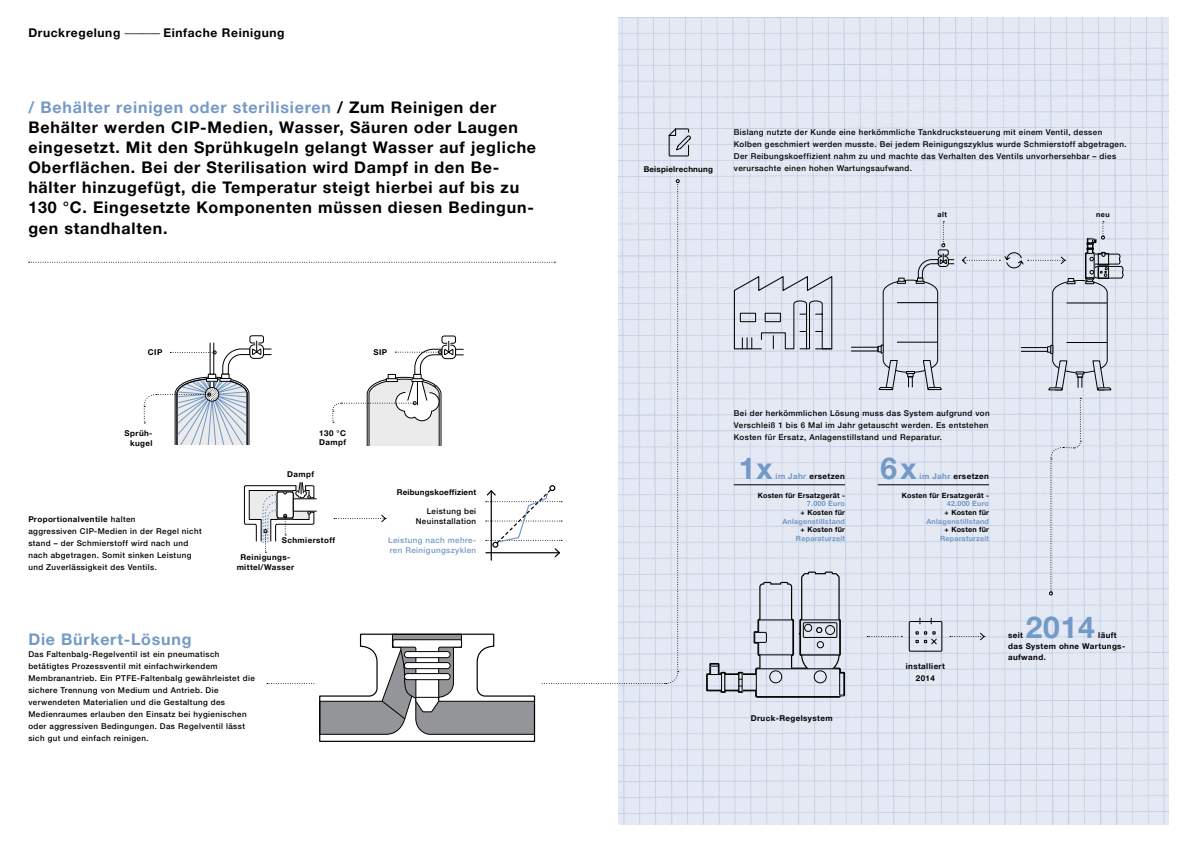
<style>
.page{position:relative;width:1191px;height:842px;background:#fff}
.page>*{position:absolute;margin:0;border:0;box-sizing:border-box;transform-origin:0 0}
.t1{font:700 30px "Helvetica Neue LTW1 G";letter-spacing:.025em;color:#7399c6}
.t2{font:700 16px/20px "Helvetica Neue LTW1 G";letter-spacing:.05em;color:#000}
.t3{font:700 16px "Helvetica Neue LTW1 G";letter-spacing:.05em;color:#7399c6}
.t4{font:700 12px "Helvetica Neue LTW1 G";letter-spacing:.05em;color:#000}
.t5{font:500 8px/12px "Helvetica Neue LTW1 G";letter-spacing:.05em;color:#000}
.t6{font:700 8px/9.6px "Helvetica Neue LTW1 G";letter-spacing:.05em;color:#000}
.t7{font:500 8px/9.6px "Helvetica Neue LTW1 G";letter-spacing:.05em;color:#7399c6}
.t8{font:700 8px "Helvetica Neue LTW1 G";letter-spacing:.025em;color:#000}
.t9{font:700 7.2px "Helvetica Neue LTW1 G";letter-spacing:.03em;color:#000}
.t10{font:700 7.2px "Helvetica Neue LTW1 G";letter-spacing:.03em;color:#7399c6}
.s1{font-weight:300}
.s2{color:#7399c6}
.s3{font-weight:700}
</style>
<div class="page">
<img style="left:618px;top:18px;width:550px;height:806px">
<svg style="left:668px;top:127px;width:23px;height:30px"></svg>
<svg style="left:733px;top:275px;width:100px;height:75px;background:#c8cdd8"></svg>
<svg style="left:877px;top:221px;width:77px;height:169px;background:#d2d8e3"></svg>
<svg style="left:1049px;top:398px;width:32px;height:197px;background:#dde3ef"></svg>
<hr style="left:877px;top:484px;width:112px;height:1px;background:#000">
<hr style="left:733px;top:484px;width:112px;height:1px;background:#000">
<svg style="left:706px;top:571px;width:139px;height:127px;background:#cacfda"></svg>
<svg style="left:950px;top:632px;width:35px;height:9px"></svg>
<svg style="left:867px;top:636px;width:35px;height:1px"></svg>
<svg style="left:908px;top:617px;width:34px;height:35px"></svg>
<svg style="left:29px;top:179px;width:650px;height:563px"></svg>
<svg style="left:961px;top:221px;width:162px;height:169px;background:#d7dce8"></svg>
<div style="left:1098px;top:266px;width:10px;height:12px;border:1px solid #000"></div>
<h3 class="t4" style="left:28px;top:25px;width:258px">Druckregelung <span class="s1">––––––</span> Einfache Reinigung</h3>
<p class="t2" style="left:28px;top:98px;width:509px"><span class="s2">/ Behälter reinigen oder sterilisieren</span> / Zum Reinigen der Behälter werden CIP-Medien, Wasser, Säuren oder Laugen eingesetzt. Mit den Sprühkugeln gelangt Wasser auf jegliche Oberflächen. Bei der Sterilisation wird Dampf in den Be&shy;hälter hinzugefügt, die Temperatur steigt hierbei auf bis zu 130 °C. Eingesetzte Komponenten müssen diesen Bedingun&shy;gen standhalten.</p>
<p class="t6" style="left:148px;top:347px;width:16px">CIP</p>
<p class="t6" style="left:373px;top:348px;width:15px">SIP</p>
<p class="t6" style="left:125px;top:428px;width:29px;text-align:right">Sprüh&shy;kugel</p>
<p class="t5" style="left:28px;top:513px;width:175px"><span class="s3">Proportionalventile</span> halten<br>aggressiven CIP-Medien in der Regel nicht stand – der Schmierstoff wird nach und nach abgetragen. Somit sinken Leistung und Zuverlässigkeit des Ventils.</p>
<p class="t6" style="left:319px;top:428px;width:28px">130 °C<br>Dampf</p>
<p class="t6" style="left:287px;top:469px;width:28px">Dampf</p>
<p class="t6" style="left:282px;top:535px;width:55px">Schmierstoff</p>
<p class="t6" style="left:237px;top:553px;width:59px;text-align:center">Reinigungs&shy;mittel/Wasser</p>
<h2 class="t3" style="left:28px;top:629px;width:165px">Die Bürkert-Lösung</h2>
<p class="t5" style="left:28px;top:648px;width:228px">Das Faltenbalg-Regelventil ist ein pneumatisch betätigtes Prozessventil mit einfachwirkendem Membranantrieb. Ein PTFE-Faltenbalg gewährleistet die sichere Trennung von Medium und Antrieb. Die verwendeten Materialien und die Gestaltung des Medienraumes erlauben den Einsatz bei hygienischen oder aggressiven Bedingungen. Das Regelventil lässt sich gut und einfach reinigen.</p>
<p class="t8" style="left:397px;top:487px;width:81px">Reibungskoeffizient</p>
<p class="t5" style="left:416px;top:507px;width:62px;line-height:9.6px;text-align:right">Leistung bei<br>Neuinstallation</p>
<p class="t7" style="left:388px;top:536px;width:89px">Leistung nach mehre&shy;ren Reinigungszyklen</p>
<p class="t8" style="left:643px;top:164px;width:71px">Beispielrechnung</p>
<p class="t5" style="left:734px;top:126px;width:394px">Bislang nutzte der Kunde eine herkömmliche Tankdrucksteuerung mit einem Ventil, dessen Kolben geschmiert werden musste. Bei jedem Reinigungszyklus wurde Schmierstoff abgetragen.<br>Der Reibungskoeffizient nahm zu und machte das Verhalten des Ventils unvorhersehbar – dies verursachte einen hohen Wartungsaufwand.</p>
<p class="t9" style="left:937px;top:210px;width:11px">alt</p>
<p class="t9" style="left:1096px;top:210px;width:15px">neu</p>
<p class="t5" style="left:734px;top:407px;width:257px">Bei der herkömmlichen Lösung muss das System aufgrund von<br>Verschleiß 1 bis 6 Mal im Jahr getauscht werden. Es entstehen<br>Kosten für Ersatz, Anlagenstillstand und Reparatur.</p>
<h1 class="t1" style="left:739px;top:450px;width:35px">1x</h1>
<p class="t6" style="left:775px;top:471px;width:71px"><span class="s2">im Jahr</span> ersetzen</p>
<h1 class="t1" style="left:880px;top:450px;width:37px">6x</h1>
<p class="t6" style="left:919px;top:471px;width:71px"><span class="s2">im Jahr</span> ersetzen</p>
<p class="t9" style="left:758px;top:491px;width:89px">Kosten für Ersatzgerät -</p>
<p class="t10" style="left:807px;top:499px;width:40px">7.000 Euro</p>
<p class="t9" style="left:800px;top:508px;width:46px">+ Kosten für</p>
<p class="t10" style="left:782px;top:517px;width:64px">Anlagenstillstand</p>
<p class="t9" style="left:800px;top:525px;width:46px">+ Kosten für</p>
<p class="t10" style="left:796px;top:534px;width:51px">Reparaturzeit</p>
<p class="t9" style="left:901px;top:491px;width:89px">Kosten für Ersatzgerät -</p>
<p class="t10" style="left:946px;top:499px;width:44px">42.000 Euro</p>
<p class="t9" style="left:944px;top:508px;width:46px">+ Kosten für</p>
<p class="t10" style="left:926px;top:517px;width:64px">Anlagenstillstand</p>
<p class="t9" style="left:944px;top:525px;width:46px">+ Kosten für</p>
<p class="t10" style="left:940px;top:534px;width:51px">Reparaturzeit</p>
<p class="t6" style="left:750px;top:713px;width:83px">Druck-Regelsystem</p>
<p class="t6" style="left:905px;top:660px;width:41px;line-height:12px;text-align:center">installiert<br>2014</p>
<h1 class="t1" style="left:1025px;top:608px;width:70px">2014</h1>
<p class="t6" style="left:1008px;top:629px;width:119px;line-height:11px;text-indent:90px">läuft das System ohne Wartungs&shy;aufwand.</p>
<p class="t6" style="left:1008px;top:630px;width:16px">seit</p>
</div>
